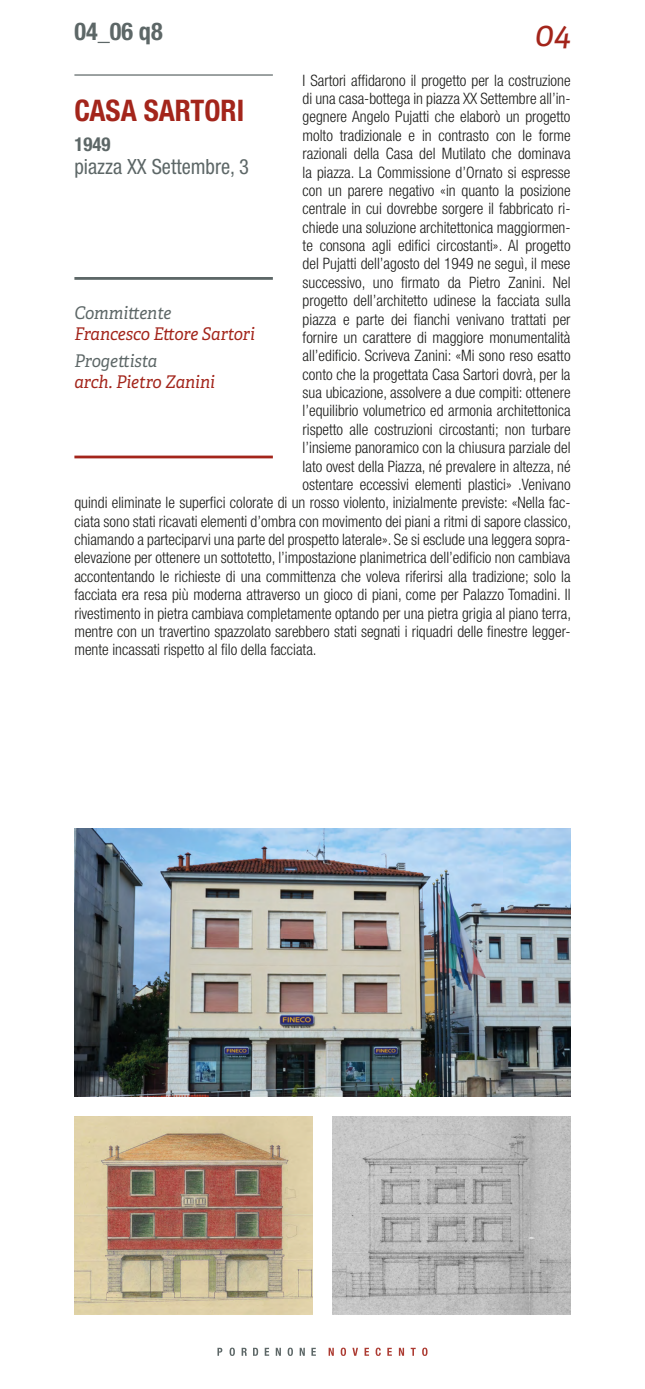
<style>
.page{position:relative;width:645px;height:1389px;background:#fff}
.page>*{position:absolute;margin:0;border:0;box-sizing:border-box;transform-origin:0 0}
.t1{font:italic 35px "Adelle";color:#a3251b;scale:.96 1}
.t2{font:700 condensed 29.75px "Helvetica Neue LT Std";color:#a3251b}
.t3{font:700 condensed 24.5px "Helvetica Neue LT Std";color:#5d6767}
.t4{font:condensed 21px "Helvetica Neue LT Std";color:#5d6767}
.t5{font:700 condensed 19.25px "Helvetica Neue LT Std";color:#5d6767}
.t6{font:italic 17.5px "Adelle";color:#a3251b;scale:.93 1}
.t7{font:italic 17.5px "Adelle";color:#5d6767;scale:.93 1}
.schede{font:300 condensed 15.75px "Helvetica Neue LT Std";color:#1d1d1b}
.s1{font-weight:400}
</style>
<div class="page">
<svg style="left:329px;top:1348px;width:98px;height:8px"></svg>
<svg style="left:217px;top:1348px;width:99px;height:8px"></svg>
<hr style="left:74px;top:277px;width:199px;height:3px;background:#5d6767">
<hr style="left:74px;top:74px;width:199px;height:2px;background:#5d6767">
<hr style="left:74px;top:456px;width:199px;height:2px;background:#a3251b">
<img style="left:74px;top:828px;width:496px;height:268px">
<img style="left:74px;top:1116px;width:239px;height:199px">
<img style="left:332px;top:1116px;width:238px;height:199px">
<p class="t3" style="left:74px;top:16px;width:90px">04<span class="s1">_</span>06 q8</p>
<p class="t1" style="left:535px;top:12px;width:38px">04</p>
<p class="schede" style="left:303px;top:71px;width:269px">I Sartori affidarono il progetto per la costruzione</p>
<p class="schede" style="left:303px;top:89px;width:269px">di una casa-bottega in piazza XX Settembre all’in-</p>
<p class="schede" style="left:303px;top:108px;width:269px">gegnere Angelo Pujatti che elaborò un progetto</p>
<p class="schede" style="left:303px;top:126px;width:269px">molto tradizionale e in contrasto con le forme</p>
<p class="schede" style="left:303px;top:145px;width:269px">razionali della Casa del Mutilato che dominava</p>
<p class="schede" style="left:303px;top:163px;width:269px">la piazza. La Commissione d’Ornato si espresse</p>
<p class="schede" style="left:303px;top:181px;width:269px">con un parere negativo «in quanto la posizione</p>
<p class="schede" style="left:303px;top:200px;width:269px">centrale in cui dovrebbe sorgere il fabbricato ri-</p>
<p class="schede" style="left:303px;top:218px;width:269px">chiede una soluzione architettonica maggiormen-</p>
<p class="schede" style="left:303px;top:236px;width:269px">te consona agli edifici circostanti». Al progetto</p>
<p class="schede" style="left:303px;top:255px;width:269px">del Pujatti dell’agosto del 1949 ne seguì, il mese</p>
<p class="schede" style="left:303px;top:273px;width:269px">successivo, uno firmato da Pietro Zanini. Nel</p>
<p class="schede" style="left:303px;top:292px;width:269px">progetto dell’architetto udinese la facciata sulla</p>
<p class="schede" style="left:303px;top:310px;width:269px">piazza e parte dei fianchi venivano trattati per</p>
<p class="schede" style="left:303px;top:328px;width:269px">fornire un carattere di maggiore monumentalità</p>
<p class="schede" style="left:303px;top:347px;width:269px">all’edificio. Scriveva Zanini: «Mi sono reso esatto</p>
<p class="schede" style="left:303px;top:365px;width:269px">conto che la progettata Casa Sartori dovrà, per la</p>
<p class="schede" style="left:303px;top:383px;width:269px">sua ubicazione, assolvere a due compiti: ottenere</p>
<p class="schede" style="left:303px;top:402px;width:269px">l’equilibrio volumetrico ed armonia architettonica</p>
<p class="schede" style="left:303px;top:420px;width:269px">rispetto alle costruzioni circostanti; non turbare</p>
<p class="schede" style="left:303px;top:439px;width:269px">l’insieme panoramico con la chiusura parziale del</p>
<p class="schede" style="left:303px;top:457px;width:269px">lato ovest della Piazza, né prevalere in altezza, né</p>
<p class="schede" style="left:303px;top:475px;width:269px">ostentare eccessivi elementi plastici» .Venivano</p>
<p class="schede" style="left:74px;top:494px;width:498px">quindi eliminate le superfici colorate di un rosso violento, inizialmente previste: «Nella fac-</p>
<p class="schede" style="left:74px;top:512px;width:498px">ciata sono stati ricavati elementi d’ombra con movimento dei piani a ritmi di sapore classico,</p>
<p class="schede" style="left:74px;top:530px;width:498px">chiamando a parteciparvi una parte del prospetto laterale». Se si esclude una leggera sopra-</p>
<p class="schede" style="left:74px;top:549px;width:498px">elevazione per ottenere un sottotetto, l’impostazione planimetrica dell’edificio non cambiava</p>
<p class="schede" style="left:74px;top:567px;width:498px">accontentando le richieste di una committenza che voleva riferirsi alla tradizione; solo la</p>
<p class="schede" style="left:74px;top:586px;width:498px">facciata era resa più moderna attraverso un gioco di piani, come per Palazzo Tomadini. Il</p>
<p class="schede" style="left:74px;top:604px;width:498px">rivestimento in pietra cambiava completamente optando per una pietra grigia al piano terra,</p>
<p class="schede" style="left:74px;top:622px;width:498px">mentre con un travertino spazzolato sarebbero stati segnati i riquadri delle finestre legger-</p>
<p class="schede" style="left:74px;top:641px;width:244px">mente incassati rispetto al filo della facciata.</p>
<p class="t2" style="left:74px;top:92px;width:171px">CASA SARTORI</p>
<p class="t5" style="left:74px;top:132px;width:38px">1949</p>
<p class="t4" style="left:74px;top:154px;width:176px">piazza XX Settembre, 3</p>
<p class="t7" style="left:74px;top:302px;width:106px">Committente</p>
<p class="t6" style="left:74px;top:323px;width:196px">Francesco Ettore Sartori</p>
<p class="t7" style="left:74px;top:350px;width:91px">Progettista</p>
<p class="t6" style="left:74px;top:371px;width:153px">arch. Pietro Zanini</p>
</div>
